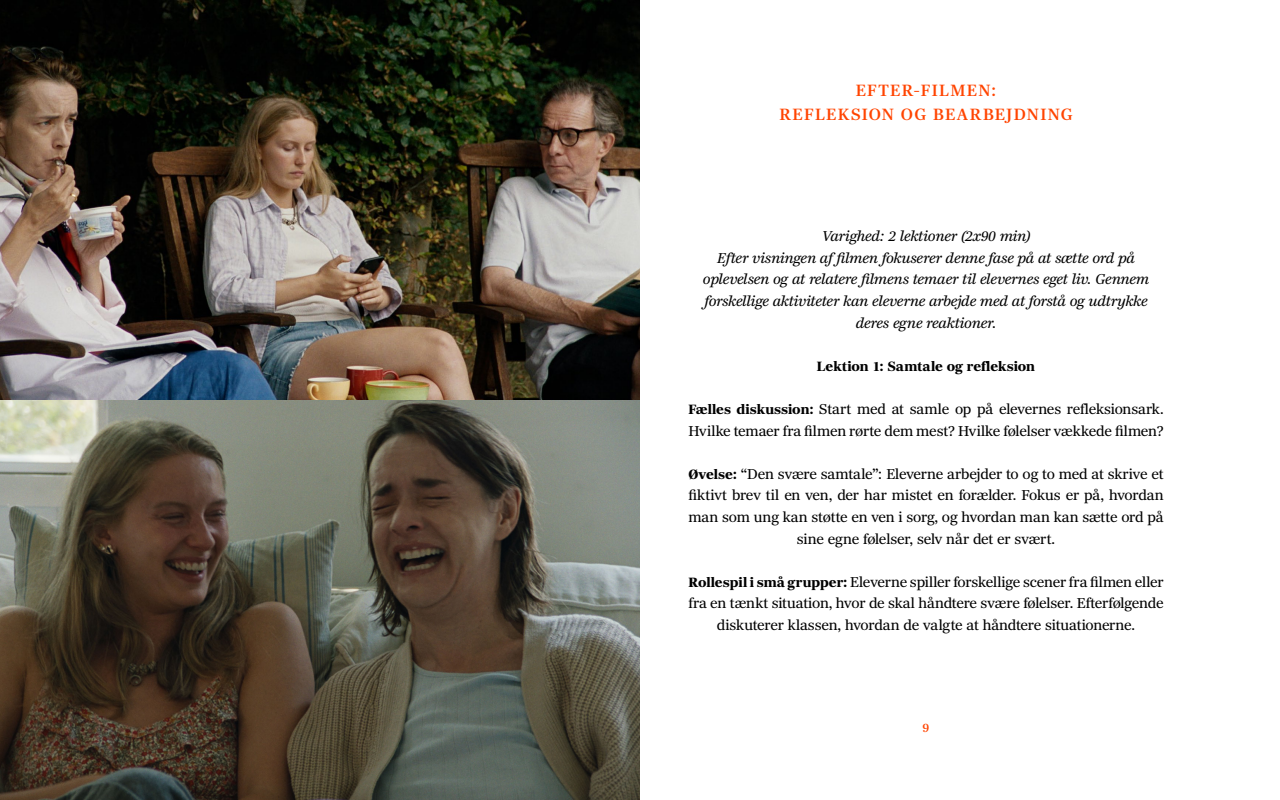
<style>
.page{position:relative;width:1280px;height:800px;background:#fff}
.page>*{position:absolute;margin:0;border:0;box-sizing:border-box;transform-origin:0 0}
.t1{font:500 16px/24px "Richmond Text";letter-spacing:.09em;color:#f40;text-align:center}
.t2{font:14px/21.6px "Richmond Text";letter-spacing:-.01em;color:#000;text-align:center}
.t3{font:italic 14px/21.6px "Richmond Text";letter-spacing:-.005em;color:#000;text-align:center}
.t4{font:700 13.2px "Richmond Text";letter-spacing:-.005em;color:#000}
.t5{font:500 12px "Richmond Text";color:#f40}
.s1{font-weight:700;font-size:13.2px}
</style>
<div class="page">
<img style="left:0;top:0;width:640px;height:800px">
<p class="t1" style="left:779px;top:79px;width:295px">EFTER-FILMEN:<br>REFLEKSION OG BEARBEJDNING</p>
<p class="t3" style="left:703px;top:226px;width:448px">Varighed: 2 lektioner (2x90 min)<br>Efter visningen af filmen fokuserer denne fase på at sætte ord på oplevelsen og at relatere filmens temaer til elevernes eget liv. Gennem forskellige aktiviteter kan eleverne arbejde med at forstå og udtrykke deres egne reaktioner.</p>
<p class="t4" style="left:817px;top:358px;width:220px">Lektion 1: Samtale og refleksion</p>
<p class="t2" style="left:688px;top:399px;width:477px;text-align:left"><span class="s1">Fælles diskussion:</span> Start med at samle op på elevernes refleksionsark.<br>Hvilke temaer fra filmen rørte dem mest? Hvilke følelser vækkede filmen?</p>
<p class="t2" style="left:688px;top:464px;width:477px"><span class="s1">Øvelse:</span> “Den svære samtale”: Eleverne arbejder to og to med at skrive et fiktivt brev til en ven, der har mistet en forælder. Fokus er på, hvordan man som ung kan støtte en ven i sorg, og hvordan man kan sætte ord på sine egne følelser, selv når det er svært.</p>
<p class="t2" style="left:688px;top:572px;width:477px"><span class="s1">Rollespil i små grupper:</span> Eleverne spiller forskellige scener fra filmen eller fra en tænkt situation, hvor de skal håndtere svære følelser. Efterfølgende diskuterer klassen, hvordan de valgte at håndtere situationerne.</p>
<p class="t5" style="left:923px;top:720px;width:8px">9</p>
</div>
